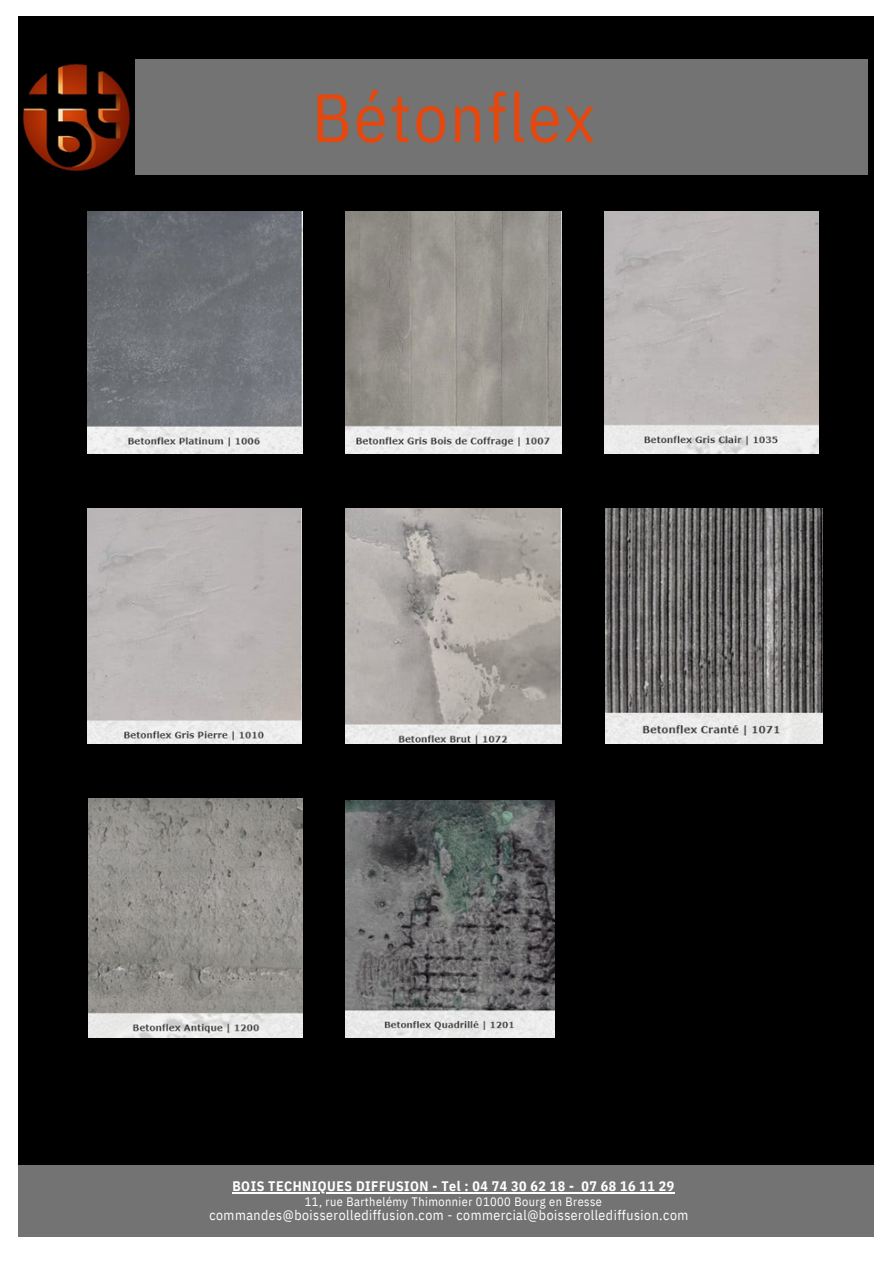
<style>
.page{position:relative;width:893px;height:1264px;background:#fff}
.page>*{position:absolute;margin:0;border:0;box-sizing:border-box;transform-origin:0 0}
.t1{font:68.1px "IBM Plex Sans Cond";letter-spacing:.03em;color:#e4480e}
.t2{font:13.8px "IBM Plex Sans Cond";letter-spacing:.035em;color:#fff}
.t3{font:700 13.8px "IBM Plex Sans Cond";letter-spacing:.035em;color:#fff}
.t4{font:12.3px "IBM Plex Sans Cond";letter-spacing:.035em;color:#fff}
</style>
<div class="page">
<div style="left:18px;top:16px;width:856px;height:1220px;background:#010000"></div>
<div style="left:18px;top:1164px;width:856px;height:72px;background:#737373"></div>
<div style="left:25px;top:60px;width:842px;height:115px;background:#737373"></div>
<img style="left:22px;top:60px;width:112px;height:115px">
<img style="left:88px;top:211px;width:214px;height:242px">
<img style="left:345px;top:211px;width:216px;height:242px">
<img style="left:604px;top:211px;width:214px;height:242px">
<img style="left:88px;top:508px;width:213px;height:235px">
<img style="left:345px;top:508px;width:216px;height:235px">
<img style="left:605px;top:508px;width:217px;height:235px">
<img style="left:88px;top:798px;width:214px;height:239px">
<img style="left:345px;top:800px;width:209px;height:237px">
<hr style="left:232px;top:1192px;width:342px;height:1px;background:#fff">
<hr style="left:581px;top:1192px;width:93px;height:1px;background:#fff">
<h1 class="t1" style="left:312px;top:72px;width:284px">Bétonflex</h1>
<p class="t3" style="left:232px;top:1176px;width:443px">BOIS TECHNIQUES DIFFUSION - Tel : 04 74 30 62 18 - 07 68 16 11 29</p>
<p class="t4" style="left:305px;top:1192px;width:298px">11, rue Barthelémy Thimonnier 01000 Bourg en Bresse</p>
<p class="t2" style="left:209px;top:1205px;width:480px">commandes@boisserollediffusion.com - commercial@boisserollediffusion.com</p>
</div>
